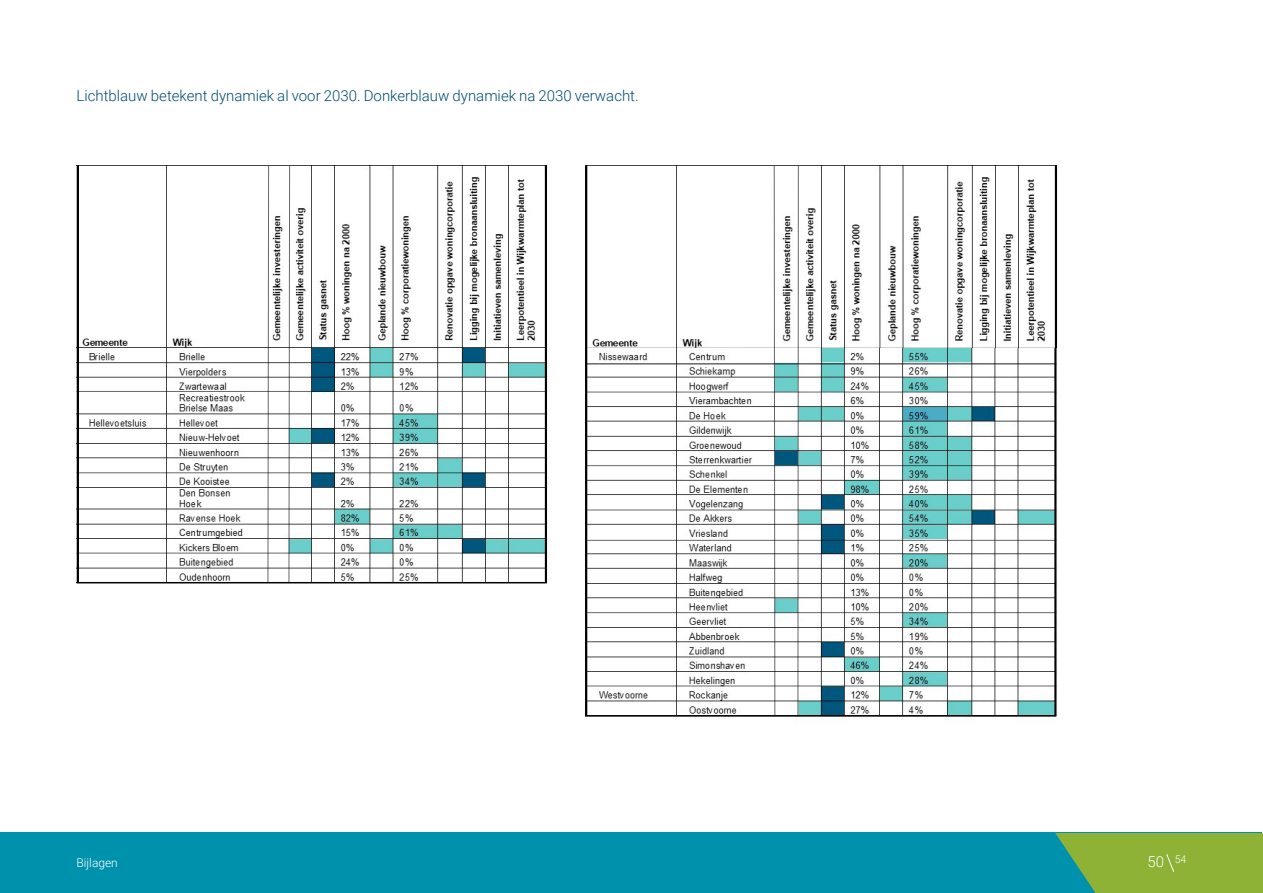
<style>
.page{position:relative;width:1263px;height:893px;background:#fff}
.page>*{position:absolute;margin:0;border:0;box-sizing:border-box;transform-origin:0 0}
.t1{font:300 15px "Roboto";color:#004c71}
.t2{font:300 15px "Roboto";color:#fff}
.t3{font:300 12px "Roboto";color:#fff}
</style>
<div class="page">
<img style="left:79px;top:165px;width:470px;height:417px">
<img style="left:587px;top:348px;width:471px;height:370px">
<img style="left:587px;top:165px;width:471px;height:183px">
<hr style="left:585px;top:165px;width:2px;height:551px;background:#000">
<hr style="left:77px;top:165px;width:2px;height:418px;background:#000">
<hr style="left:77px;top:582px;width:470px;height:1px;background:#000">
<hr style="left:585px;top:715px;width:471px;height:2px;background:#000">
<svg style="left:288px;top:165px;width:2px;height:417px"></svg>
<svg style="left:267px;top:165px;width:2px;height:417px"></svg>
<hr style="left:797px;top:166px;width:2px;height:550px;background:#67686b">
<svg style="left:773px;top:165px;width:3px;height:552px"></svg>
<hr style="left:585px;top:465px;width:471px;height:1px;background:#67686b">
<hr style="left:585px;top:392px;width:471px;height:1px;background:#67686b">
<hr style="left:585px;top:363px;width:471px;height:2px;background:#67686b">
<hr style="left:585px;top:509px;width:471px;height:1px;background:#67686b">
<hr style="left:585px;top:540px;width:471px;height:1px;background:#67686b">
<hr style="left:585px;top:612px;width:471px;height:1px;background:#67686b">
<hr style="left:585px;top:685px;width:471px;height:1px;background:#67686b">
<hr style="left:77px;top:391px;width:469px;height:1px;background:#67686b">
<hr style="left:77px;top:553px;width:469px;height:1px;background:#67686b">
<hr style="left:77px;top:472px;width:469px;height:1px;background:#67686b">
<div style="left:0;top:833px;width:1262px;height:60px;background:#0091ac"></div>
<svg style="left:1055px;top:833px;width:208px;height:60px;background:#80ae40"></svg>
<p class="t1" style="left:77px;top:85px;width:564px">Lichtblauw betekent dynamiek al voor 2030. Donkerblauw dynamiek na 2030 verwacht.</p>
<p class="t3" style="left:77px;top:855px;width:43px">Bijlagen</p>
<p class="t2" style="left:1147px;top:851px;width:40px">50 <sup>54</sup></p>
</div>
